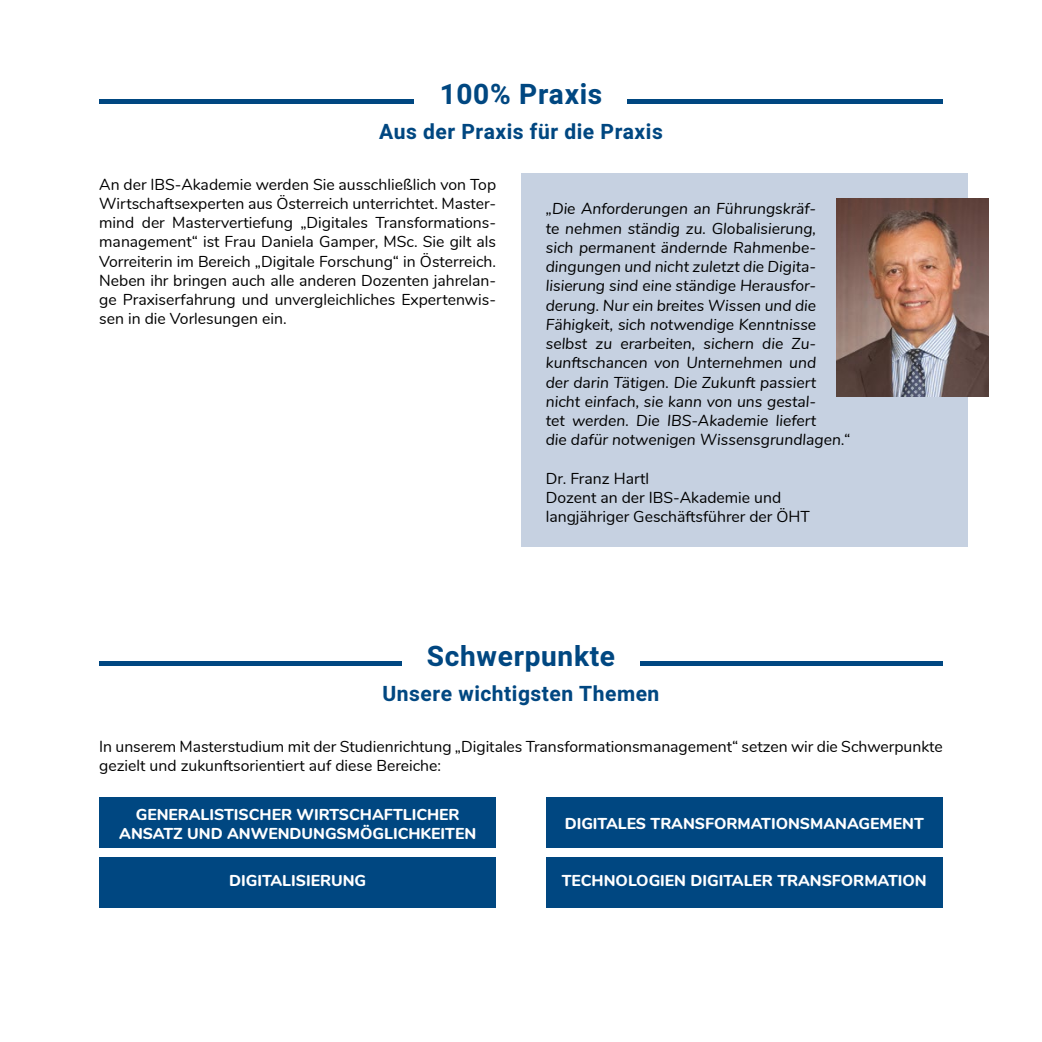
<style>
.page{position:relative;width:1042px;height:1042px;background:#fff}
.page>*{position:absolute;margin:0;border:0;box-sizing:border-box;transform-origin:0 0}
.t1{font:700 28px "Heebo";letter-spacing:.025em;color:#004781}
.t2{font:700 21px "Heebo";letter-spacing:.025em;color:#004781}
.t3{font:15.75px/19.2px "Nunito";color:#000}
.t4{font:italic 15.75px/19.2px "Nunito";color:#000}
.t5{font:800 15.75px/19.2px "Nunito";color:#fff;text-align:center}
</style>
<div class="page">
<div style="left:99px;top:99px;width:844px;height:5px;background:#004781"></div>
<div style="left:415px;top:74px;width:212px;height:39px;background:#fff"></div>
<div style="left:521px;top:174px;width:446px;height:373px;background:#c6d1e1"></div>
<img style="left:836px;top:198px;width:152px;height:199px">
<div style="left:99px;top:797px;width:397px;height:50px;background:#004781"></div>
<div style="left:99px;top:857px;width:397px;height:50px;background:#004781"></div>
<div style="left:546px;top:797px;width:397px;height:50px;background:#004781"></div>
<div style="left:546px;top:857px;width:397px;height:50px;background:#004781"></div>
<div style="left:99px;top:661px;width:844px;height:5px;background:#004781"></div>
<div style="left:402px;top:640px;width:238px;height:30px;background:#fff"></div>
<h1 class="t1" style="left:440px;top:74px;width:164px">100% Praxis</h1>
<h2 class="t2" style="left:379px;top:117px;width:285px">Aus der Praxis für die Praxis</h2>
<p class="t3" style="left:99px;top:174px;width:398px;text-align:justify">An der IBS-Akademie werden Sie ausschließlich von Top Wirtschaftsexperten aus Österreich unterrichtet. Master&shy;mind der Mastervertiefung „Digitales Transformations&shy;management“ ist Frau Daniela Gamper, MSc. Sie gilt als Vorreiterin im Bereich „Digitale Forschung“ in Österreich.<br>Neben ihr bringen auch alle anderen Dozenten jahrelan&shy;ge Praxiserfahrung und unvergleichliches Expertenwis&shy;sen in die Vorlesungen ein.</p>
<p class="t4" style="left:546px;top:198px;width:306px">„Die Anforderungen an Führungskräf-<br>te nehmen ständig zu. Globalisierung,<br>sich permanent ändernde Rahmenbe&shy;dingungen und nicht zuletzt die Digita&shy;lisierung sind eine ständige Herausfor&shy;derung. Nur ein breites Wissen und die Fähigkeit, sich notwendige Kenntnisse selbst zu erarbeiten, sichern die Zu&shy;kunftschancen von Unternehmen und<br>der darin Tätigen. Die Zukunft passiert nicht einfach, sie kann von uns gestal-<br>tet werden. Die IBS-Akademie liefert<br>die dafür notwenigen Wissensgrundlagen.“</p>
<p class="t3" style="left:546px;top:468px;width:266px">Dr. Franz Hartl<br>Dozent an der IBS-Akademie und langjähriger Geschäftsführer der ÖHT</p>
<h1 class="t1" style="left:427px;top:637px;width:190px">Schwerpunkte</h1>
<h2 class="t2" style="left:382px;top:679px;width:278px">Unsere wichtigsten Themen</h2>
<p class="t3" style="left:99px;top:736px;width:845px">In unserem Masterstudium mit der Studienrichtung „Digitales Transformationsmanagement“ setzen wir die Schwerpunkte gezielt und zukunftsorientiert auf diese Bereiche:</p>
<p class="t5" style="left:119px;top:804px;width:358px">GENERALISTISCHER WIRTSCHAFTLICHER<br>ANSATZ UND ANWENDUNGSMÖGLICHKEITEN</p>
<p class="t5" style="left:229px;top:870px;width:139px">DIGITALISIERUNG</p>
<p class="t5" style="left:565px;top:812px;width:361px">DIGITALES TRANSFORMATIONSMANAGEMENT</p>
<p class="t5" style="left:562px;top:870px;width:366px">TECHNOLOGIEN DIGITALER TRANSFORMATION</p>
</div>
